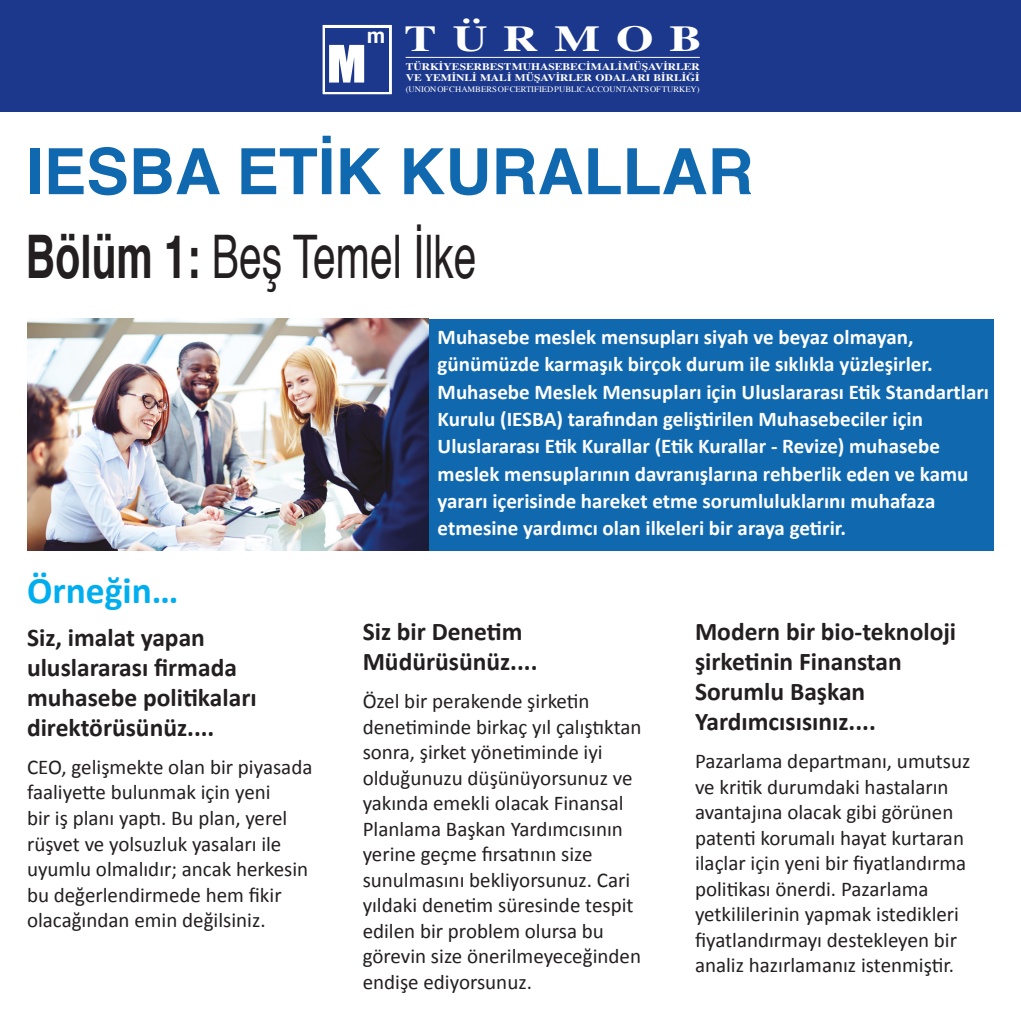
<style>
.page{position:relative;width:1021px;height:1021px;background:#fff}
.page>*{position:absolute;margin:0;border:0;box-sizing:border-box;transform-origin:0 0}
.Tablo_aciklama{font:700 63.75px "Helvetica";color:#1069af}
.Tablo_aciklama-2{font:60.15px "Helvetica";color:#231f20;scale:.68 1}
.M_Logo{font:47.62px "Impact";color:#fff;scale:1.16 1}
.IESBA_METİN{font:700 37.5px "Calibri";color:#00aeef}
.TÜRMOB_logo{font:700 36.6px "Times";letter-spacing:.33em;color:#fff;scale:1.32 1}
.IESBA_METİN_başlık_1{font:700 25.5px/30px "Calibri";color:#231f20}
.IESBA_METİN-2{font:21px/25.5px "Calibri";color:#231f20}
.t1{font:700 21px/27.3px "Calibri";color:#fff}
.m_Logo{font:700 20.92px "Helvetica";color:#fff}
.Türmob_Açılım_Logo{font:700 10.05px "Times";letter-spacing:-.005em;color:#fff;scale:1.15 1}
.Türmob_Açılım_Logo-2{font:8.25px "Times";color:#fff;scale:1.05 1}
.s1{font-weight:700}
</style>
<div class="page">
<div style="left:0;top:0;width:1020px;height:112px;background:#1b388c"></div>
<hr style="left:405px;top:57px;width:294px;height:1px;background:#fff">
<div style="left:319px;top:22px;width:76px;height:76px;background:#fff;border:3px solid #1b388c"></div>
<div style="left:325px;top:28px;width:64px;height:63px;background:#1b388c"></div>
<div style="left:31px;top:318px;width:962px;height:232px;background:#1069af"></div>
<img style="left:28px;top:318px;width:401px;height:232px">
<p class="m_Logo" style="left:367px;top:19px;width:20px">m</p>
<p class="M_Logo" style="left:327px;top:27px;width:36px">M</p>
<p class="TÜRMOB_logo" style="left:404px;top:14px;width:226px">TÜRMOB</p>
<p class="Türmob_Açılım_Logo" style="left:406px;top:60px;width:257px">TÜRKİYE SERBEST MUHASEBECİ MALİ MÜŞAVİRLER</p>
<p class="Türmob_Açılım_Logo" style="left:406px;top:71px;width:257px">VE YEMİNLİ MALİ MÜŞAVİRLER ODALARI BİRLİĞİ</p>
<p class="Türmob_Açılım_Logo-2" style="left:406px;top:81px;width:281px">(UNION OF CHAMBERS OF CERTIFIED PUBLIC ACCOUNTANTS OF TURKEY)</p>
<p class="Tablo_aciklama" style="left:26px;top:120px;width:729px">IESBA ETİK KURALLAR</p>
<p class="Tablo_aciklama-2" style="left:26px;top:210px;width:664px"><span class="s1">Bölüm 1:</span> Beş Temel İlke</p>
<p class="IESBA_METİN" style="left:27px;top:566px;width:153px">Örneğin…</p>
<p class="IESBA_METİN_başlık_1" style="left:27px;top:622px;width:231px">Siz, imalat yapan uluslararası firmada muhasebe politikaları direktörüsünüz....</p>
<p class="IESBA_METİN-2" style="left:27px;top:754px;width:287px">CEO, gelişmekte olan bir piyasada faaliyette bulunmak için yeni<br>bir iş planı yaptı. Bu plan, yerel rüşvet ve yolsuzluk yasaları ile uyumlu olmalıdır; ancak herkesin bu değerlendirmede hem fikir olacağından emin değilsiniz.</p>
<p class="t1" style="left:437px;top:323px;width:553px">Muhasebe meslek mensupları siyah ve beyaz olmayan, günümüzde karmaşık birçok durum ile sıklıkla yüzleşirler.<br>Muhasebe Meslek Mensupları için Uluslararası Etik Standartları Kurulu (IESBA) tarafından geliştirilen Muhasebeciler için Uluslararası Etik Kurallar (Etik Kurallar - Revize) muhasebe meslek mensuplarının davranışlarına rehberlik eden ve kamu yararı içerisinde hareket etme sorumluluklarını muhafaza etmesine yardımcı olan ilkeleri bir araya getirir.</p>
<p class="IESBA_METİN_başlık_1" style="left:362px;top:616px;width:176px">Siz bir Denetim<br>Müdürüsünüz....</p>
<p class="IESBA_METİN-2" style="left:362px;top:688px;width:280px">Özel bir perakende şirketin denetiminde birkaç yıl çalıştıktan sonra, şirket yönetiminde iyi olduğunuzu düşünüyorsunuz ve yakında emekli olacak Finansal<br>Planlama Başkan Yardımcısının yerine geçme fırsatının size sunulmasını bekliyorsunuz. Cari yıldaki denetim süresinde tespit edilen bir problem olursa bu görevin size önerilmeyeceğinden endişe ediyorsunuz.</p>
<p class="IESBA_METİN_başlık_1" style="left:695px;top:616px;width:263px">Modern bir bio-teknoloji şirketinin Finanstan<br>Sorumlu Başkan<br>Yardımcısısınız....</p>
<p class="IESBA_METİN-2" style="left:695px;top:748px;width:277px">Pazarlama departmanı, umutsuz ve kritik durumdaki hastaların avantajına olacak gibi görünen patenti korumalı hayat kurtaran ilaçlar için yeni bir fiyatlandırma politikası önerdi. Pazarlama yetkililerinin yapmak istedikleri fiyatlandırmayı destekleyen bir analiz hazırlamanız istenmiştir.</p>
</div>
